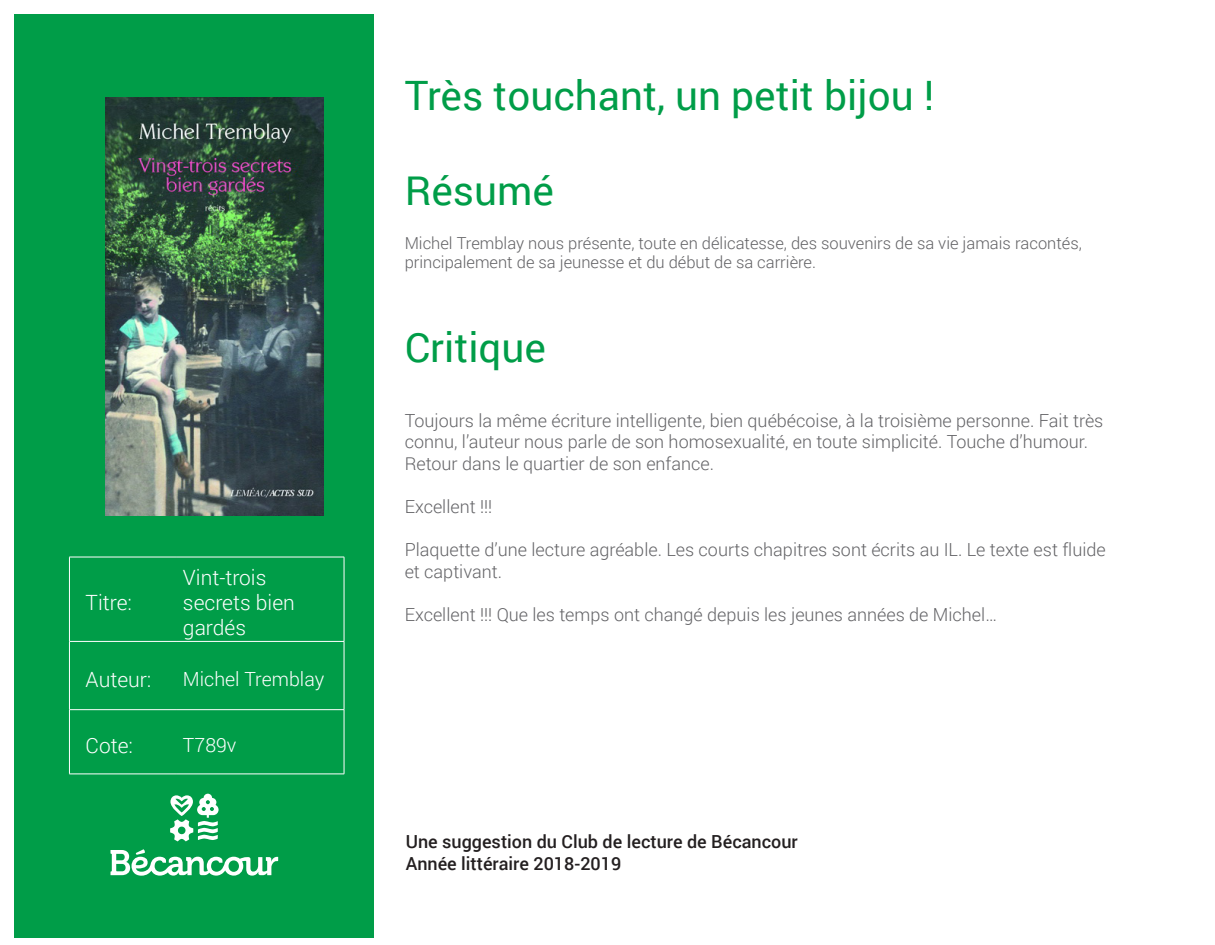
<style>
.page{position:relative;width:1215px;height:945px;background:#fff}
.page>*{position:absolute;margin:0;border:0;box-sizing:border-box;transform-origin:0 0}
.t1{font:40.5px "Roboto";color:#009d48}
.t2{font:300 21px/25.2px "Roboto";color:#fff}
.t3{font:300 19.5px "Roboto";color:#fff}
.t4{font:300 18px/21.6px "Roboto";color:#636366}
.t5{font:500 18px "Roboto";color:#231f20}
.t6{font:300 16.5px/19.8px "Roboto";color:#616164}
</style>
<div class="page">
<div style="left:14px;top:14px;width:360px;height:924px;background:#009d48"></div>
<img style="left:105px;top:98px;width:219px;height:418px">
<hr style="left:69px;top:557px;width:108px;height:1px;background:#fff">
<hr style="left:69px;top:557px;width:1px;height:84px;background:#fff">
<hr style="left:177px;top:557px;width:167px;height:1px;background:#fff">
<hr style="left:344px;top:557px;width:1px;height:84px;background:#fff">
<hr style="left:69px;top:641px;width:108px;height:1px;background:#fff">
<hr style="left:69px;top:642px;width:1px;height:67px;background:#fff">
<hr style="left:177px;top:641px;width:167px;height:1px;background:#fff">
<hr style="left:344px;top:642px;width:1px;height:67px;background:#fff">
<hr style="left:69px;top:709px;width:108px;height:1px;background:#fff">
<hr style="left:69px;top:710px;width:1px;height:64px;background:#fff">
<hr style="left:177px;top:709px;width:167px;height:1px;background:#fff">
<hr style="left:344px;top:710px;width:1px;height:64px;background:#fff">
<hr style="left:69px;top:774px;width:108px;height:1px;background:#fff">
<hr style="left:177px;top:774px;width:167px;height:1px;background:#fff">
<svg style="left:111px;top:849px;width:167px;height:27px"></svg>
<svg style="left:170px;top:794px;width:49px;height:47px"></svg>
<p class="t2" style="left:86px;top:589px;width:48px">Titre:</p>
<p class="t2" style="left:183px;top:564px;width:113px">Vint-trois secrets bien gardés</p>
<p class="t2" style="left:86px;top:666px;width:67px">Auteur:</p>
<p class="t3" style="left:183px;top:665px;width:143px">Michel Tremblay</p>
<p class="t2" style="left:86px;top:732px;width:49px">Cote:</p>
<p class="t3" style="left:183px;top:732px;width:55px">T789v</p>
<p class="t1" style="left:405px;top:67px;width:531px">Très touchant, un petit bijou !</p>
<p class="t1" style="left:405px;top:162px;width:151px">Résumé</p>
<p class="t6" style="left:405px;top:232px;width:679px">Michel Tremblay nous présente, toute en délicatesse, des souvenirs de sa vie jamais racontés, principalement de sa jeunesse et du début de sa carrière.</p>
<p class="t1" style="left:405px;top:319px;width:143px">Critique</p>
<p class="t4" style="left:405px;top:409px;width:700px">Toujours la même écriture intelligente, bien québécoise, à la troisième personne. Fait très connu, l’auteur nous parle de son homosexualité, en toute simplicité. Touche d’humour.<br>Retour dans le quartier de son enfance.</p>
<p class="t4" style="left:405px;top:495px;width:89px">Excellent !!!</p>
<p class="t4" style="left:405px;top:539px;width:703px">Plaquette d’une lecture agréable. Les courts chapitres sont écrits au IL. Le texte est fluide et captivant.</p>
<p class="t4" style="left:405px;top:603px;width:594px">Excellent !!! Que les temps ont changé depuis les jeunes années de Michel…</p>
<p class="t5" style="left:406px;top:829px;width:394px">Une suggestion du Club de lecture de Bécancour</p>
<p class="t5" style="left:406px;top:851px;width:217px">Année littéraire 2018-2019</p>
</div>
